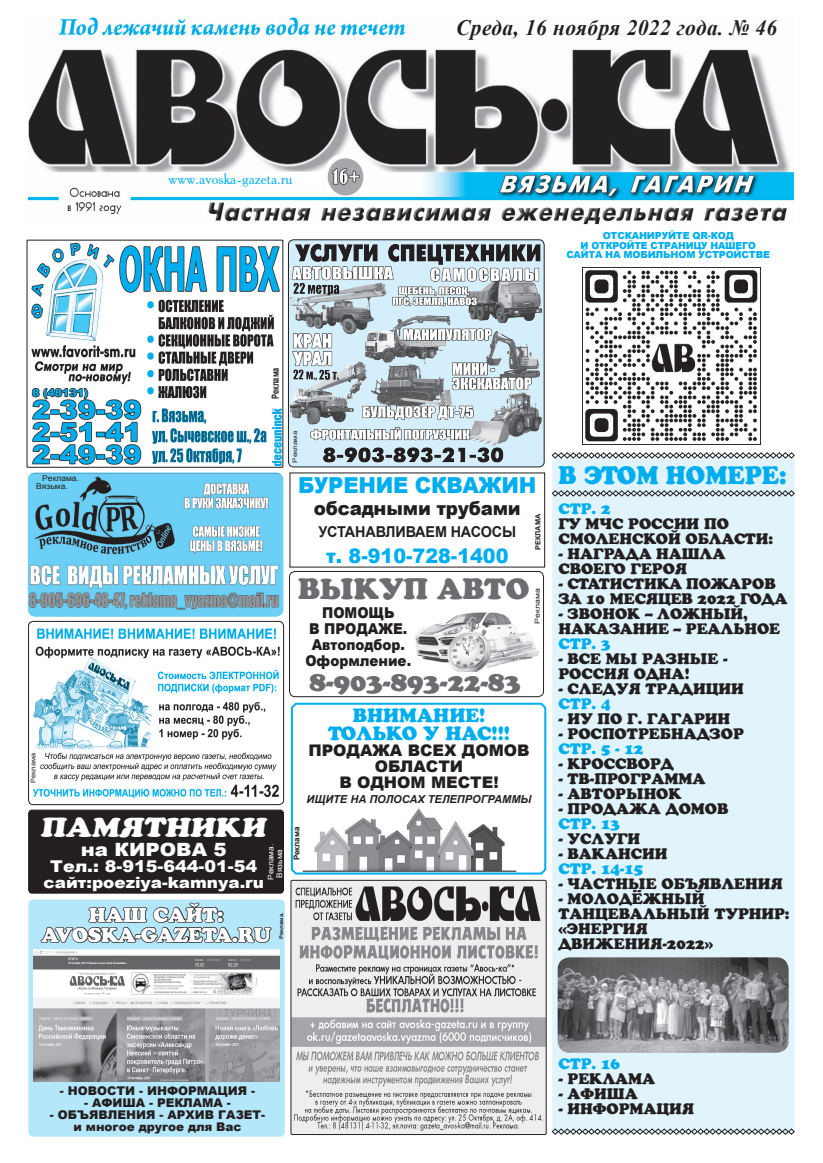
<style>
.page{position:relative;width:823px;height:1163px;background:#fff}
.page>*{position:absolute;margin:0;border:0;box-sizing:border-box;transform-origin:0 0}
.основной{font:29px "AG Crown Style";color:#6c6d70}
.Основной{font:italic 27.4px "AG Cooper Cyr";color:#fff;scale:1.08 1}
.основной-2{font:26px "AG Crown Style";color:#6c6d70}
.основной-3{font:25px "AG Crown Style";color:#00aeef;scale:.95 1}
.t1{font:italic 700 22px "Times New Roman";letter-spacing:.02em;color:#231f20}
.t2{font:900 22px "Arial";letter-spacing:-.01em;color:#00aeef;scale:.96 1}
.основной-4{font:20px "AG Crown Style";letter-spacing:-.02em;color:#fff}
.t3{font:900 20px "Arial";color:#00aeef;scale:.96 1}
.t4{font:900 19px "Arial";letter-spacing:-.01em;color:#231f20;scale:.96 1}
.основной-5{font:19px "AG Crown Style";letter-spacing:-.02em;color:#00aeef}
.основной-6{font:19px "AG Crown Style";color:#00aeef}
.Основной-2{font:900 18.3px "Arial";color:#fff;scale:1.08 1}
.t5{font:900 16.2px "Arial";color:#fff;scale:1.08 1}
.основной-7{font:900 16px "Arial";color:#231f20}
.t6{font:900 15.5px "Arial";color:#fff;scale:1.08 1}
.Основной-3{font:15px/15px "AG Crown Style";color:#231f20}
.Основной-4{font:15px "AG Crown Style";color:#00aeef}
.основной-8{font:15px "Academy";color:#00aeef}
.t7{font:700 15px "Arial";letter-spacing:-.01em;color:#231f20;scale:.96 1}
.t8{font:900 14.9px "Arial";color:#231f20;scale:.9 1}
.основной-9{font:900 12px "Arial";color:#231f20}
.основной-10{font:italic 700 11px "Arial";color:#231f20}
.t9{font:900 9.7px "Arial";letter-spacing:-.02em;color:#00aeef}
.основной-11{font:700 9.7px "Arial";color:#231f20;scale:.77 1}
.основной-12{font:8.1px "Arial";color:#231f20;scale:1.05 1}
.основной-13{font:700 8px "Arial";color:#231f20}
.основной-14{font:7.7px "Arial";color:#fff;scale:1.08 1}
.t10{font:700 7.1px "Arial";color:#231f20;scale:1.04 1}
.основной-15{font:7px "Arial";color:#231f20;scale:1.24 1}
.основной-16{font:6.5px "Arial";color:#231f20;scale:1.12 1}
.основной-17{font:6.1px "Arial";color:#231f20;scale:1.28 1}
.основной-18{font:700 5.2px "Arial";color:#231f20;scale:1.14 1}
</style>
<div class="page">
<img style="left:28px;top:17px;width:766px;height:208px">
<div style="left:181px;top:171px;width:141px;height:18px;background:#fff"></div>
<img style="left:29px;top:622px;width:254px;height:182px">
<div style="left:28px;top:621px;width:255px;height:183px;border:1px solid #231f20;border-radius:5px"></div>
<img style="left:28px;top:473px;width:255px;height:143px">
<div style="left:28px;top:809px;width:256px;height:84px;background:#231f20"></div>
<img style="left:582px;top:267px;width:177px;height:178px">
<div style="left:289px;top:571px;width:254px;height:126px;border:1px solid #231f20;border-radius:6px"></div>
<img style="left:415px;top:612px;width:124px;height:59px">
<div style="left:552px;top:456px;width:242px;height:676px;background:#e1f4fc;border-radius:6px"></div>
<svg style="left:551px;top:490px;width:243px;height:6px"></svg>
<svg style="left:551px;top:452px;width:243px;height:6px"></svg>
<svg style="left:551px;top:1128px;width:243px;height:6px"></svg>
<div style="left:288px;top:240px;width:256px;height:227px;border:1px solid #231f20;border-radius:5px"></div>
<img style="left:289px;top:244px;width:255px;height:220px">
<svg style="left:290px;top:702px;width:257px;height:173px"></svg>
<img style="left:31px;top:242px;width:250px;height:223px">
<div style="left:27px;top:240px;width:256px;height:227px;border:1px solid #231f20"></div>
<div style="left:28px;top:899px;width:256px;height:237px;background:#b5e7fa;border-radius:5px"></div>
<svg style="left:40px;top:902px;width:232px;height:42px"></svg>
<img style="left:33px;top:949px;width:246px;height:131px">
<img style="left:293px;top:882px;width:251px;height:250px">
<div style="left:291px;top:880px;width:255px;height:254px;border:1px solid #231f20;border-radius:2px"></div>
<img style="left:557px;top:957px;width:231px;height:95px">
<p class="основной-8" style="left:168px;top:170px;width:125px">www.avoska-gаzeta.ru</p>
<p class="основной-11" style="left:269px;top:399px;width:42px;rotate:-90deg">Реклама</p>
<p class="основной-17" style="left:291px;top:462px;width:26px;rotate:-90deg">Реклама</p>
<p class="t1" style="left:456px;top:12px;width:322px">Среда, 16 ноября 2022 года. № 46</p>
<p class="t9" style="left:602px;top:228px;width:132px">ОТСКАНИРУЙТЕ QR-КОД</p>
<p class="t9" style="left:580px;top:238px;width:177px">И ОТКРОЙТЕ СТРАНИЦУ НАШЕГО</p>
<p class="t9" style="left:566px;top:248px;width:205px">САЙТА НА МОБИЛЬНОМ УСТРОЙСТВЕ</p>
<p class="основной-12" style="left:42px;top:473px;width:36px">Реклама.</p>
<p class="основной-12" style="left:36px;top:481px;width:31px">Вязьма.</p>
<p class="основной-16" style="left:29px;top:782px;width:28px;rotate:-90deg">Реклама</p>
<p class="Основной" style="left:41px;top:811px;width:210px">ПАМЯТНИКИ</p>
<p class="Основной-2" style="left:81px;top:836px;width:137px">на КИРОВА 5</p>
<p class="t5" style="left:50px;top:854px;width:193px">Тел.: 8-915-644-01-54</p>
<p class="t6" style="left:44px;top:871px;width:205px">сайт:poeziya-kamnya.ru</p>
<p class="основной-14" style="left:265px;top:879px;width:35px;rotate:-90deg">Реклама.</p>
<p class="основной-14" style="left:274px;top:877px;width:28px;rotate:-90deg">Вязьма</p>
<p class="основной-4" style="left:89px;top:903px;width:136px">НАШ САЙТ:</p>
<p class="основной-4" style="left:41px;top:923px;width:231px">AVOSKA-GAZETA.RU</p>
<p class="основной-18" style="left:277px;top:938px;width:24px;rotate:-90deg">Реклама.</p>
<p class="t2" style="left:298px;top:469px;width:250px">БУРЕНИЕ СКВАЖИН</p>
<p class="t4" style="left:313px;top:494px;width:217px">обсадными трубами</p>
<p class="t7" style="left:318px;top:521px;width:207px">УСТАНАВЛИВАЕМ НАСОСЫ</p>
<p class="t3" style="left:326px;top:541px;width:191px">т. 8-910-728-1400</p>
<p class="t10" style="left:533px;top:550px;width:36px;rotate:-90deg">РЕКЛАМА</p>
<p class="основной" style="left:298px;top:572px;width:233px">ВЫКУП АВТО</p>
<p class="основной-15" style="left:532px;top:623px;width:30px;rotate:-90deg">Реклама</p>
<p class="t8" style="left:322px;top:602px;width:82px">ПОМОЩЬ</p>
<p class="t8" style="left:309px;top:618px;width:110px">В ПРОДАЖЕ.</p>
<p class="t8" style="left:311px;top:634px;width:105px">Автоподбор.</p>
<p class="t8" style="left:305px;top:650px;width:119px">Оформление.</p>
<p class="основной-2" style="left:309px;top:666px;width:213px">8-903-893-22-83</p>
<p class="основной-6" style="left:352px;top:704px;width:134px">ВНИМАНИЕ!</p>
<p class="основной-5" style="left:328px;top:722px;width:183px">ТОЛЬКО У НАС!!!</p>
<p class="основной-7" style="left:308px;top:738px;width:223px">ПРОДАЖА ВСЕХ ДОМОВ</p>
<p class="основной-7" style="left:374px;top:754px;width:90px">ОБЛАСТИ</p>
<p class="основной-7" style="left:339px;top:770px;width:161px">В ОДНОМ МЕСТЕ!</p>
<p class="основной-10" style="left:306px;top:792px;width:226px">ИЩИТЕ НА ПОЛОСАХ ТЕЛЕПРОГРАММЫ</p>
<p class="основной-13" style="left:291px;top:860px;width:35px;rotate:-90deg">Реклама</p>
<p class="основной-3" style="left:558px;top:460px;width:241px">В ЭТОМ НОМЕРЕ:</p>
<p class="Основной-4" style="left:558px;top:500px;width:54px">СТР. 2</p>
<p class="Основной-3" style="left:558px;top:516px;width:216px">ГУ МЧС РОССИИ ПО<br>СМОЛЕНСКОЙ ОБЛАСТИ:</p>
<p class="Основной-3" style="left:558px;top:546px;width:169px">- НАГРАДА НАШЛА<br>СВОЕГО ГЕРОЯ</p>
<p class="Основной-3" style="left:558px;top:576px;width:230px">- СТАТИСТИКА ПОЖАРОВ<br>ЗА 10 МЕСЯЦЕВ 2022 ГОДА</p>
<p class="Основной-3" style="left:558px;top:606px;width:223px">- ЗВОНОК – ЛОЖНЫЙ,<br>НАКАЗАНИЕ – РЕАЛЬНОЕ</p>
<p class="Основной-4" style="left:558px;top:635px;width:54px">СТР. 3</p>
<p class="Основной-3" style="left:558px;top:651px;width:170px">- ВСЕ МЫ РАЗНЫЕ -</p>
<p class="Основной-3" style="left:558px;top:666px;width:133px">РОССИЯ ОДНА!</p>
<p class="Основной-3" style="left:558px;top:681px;width:187px">- СЛЕДУЯ ТРАДИЦИИ</p>
<p class="Основной-4" style="left:558px;top:695px;width:54px">СТР. 4</p>
<p class="Основной-3" style="left:558px;top:711px;width:173px">- ИУ ПО Г. ГАГАРИН</p>
<p class="Основной-3" style="left:558px;top:726px;width:187px">- РОСПОТРЕБНАДЗОР</p>
<p class="Основной-4" style="left:558px;top:740px;width:86px">СТР. 5 - 12</p>
<p class="Основной-3" style="left:558px;top:756px;width:117px">- КРОССВОРД</p>
<p class="Основной-3" style="left:558px;top:771px;width:148px">- ТВ-ПРОГРАММА</p>
<p class="Основной-3" style="left:558px;top:786px;width:125px">- АВТОРЫНОК</p>
<p class="Основной-3" style="left:558px;top:801px;width:171px">- ПРОДАЖА ДОМОВ</p>
<p class="Основной-4" style="left:558px;top:815px;width:63px">СТР. 13</p>
<p class="Основной-3" style="left:558px;top:831px;width:83px">- УСЛУГИ</p>
<p class="Основной-3" style="left:558px;top:846px;width:110px">- ВАКАНСИИ</p>
<p class="Основной-4" style="left:558px;top:860px;width:86px">СТР. 14-15</p>
<p class="Основной-3" style="left:558px;top:876px;width:226px">- ЧАСТНЫЕ ОБЪЯВЛЕНИЯ</p>
<p class="Основной-3" style="left:558px;top:891px;width:233px">- МОЛОДЁЖНЫЙ<br>ТАНЦЕВАЛЬНЫЙ ТУРНИР:</p>
<p class="Основной-3" style="left:558px;top:921px;width:156px">«ЭНЕРГИЯ<br>ДВИЖЕНИЯ-2022»</p>
<p class="основной-9" style="left:60px;top:1081px;width:197px">- НОВОСТИ - ИНФОРМАЦИЯ -</p>
<p class="основной-9" style="left:84px;top:1093px;width:148px">- АФИША - РЕКЛАМА -</p>
<p class="основной-9" style="left:50px;top:1105px;width:217px">- ОБЪЯВЛЕНИЯ - АРХИВ ГАЗЕТ-</p>
<p class="основной-9" style="left:73px;top:1117px;width:170px">и многое другое для Вас</p>
<p class="Основной-4" style="left:558px;top:1055px;width:63px">СТР. 16</p>
<p class="Основной-3" style="left:558px;top:1071px;width:98px">- РЕКЛАМА</p>
<p class="Основной-3" style="left:558px;top:1086px;width:81px">- АФИША</p>
<p class="Основной-3" style="left:558px;top:1101px;width:137px">- ИНФОРМАЦИЯ</p>
</div>
